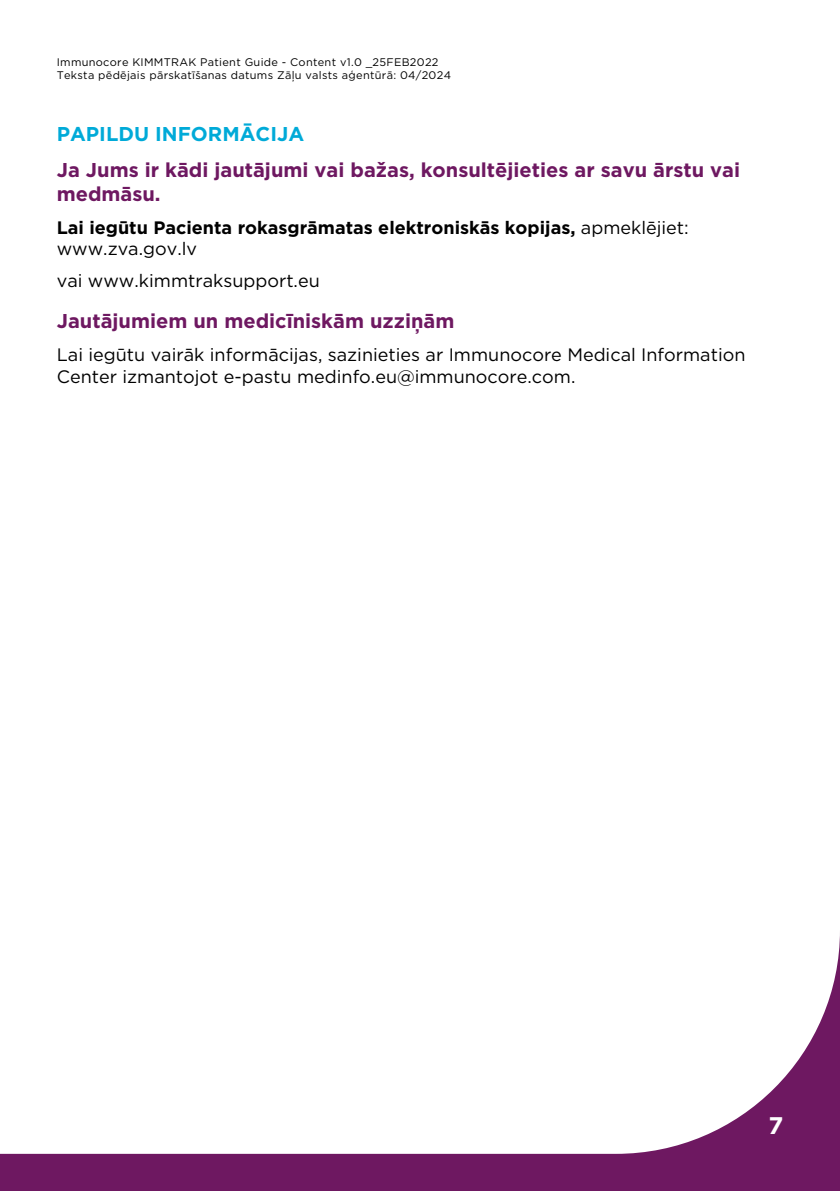
<style>
.page{position:relative;width:840px;height:1191px;background:#fff}
.page>*{position:absolute;margin:0;border:0;box-sizing:border-box;transform-origin:0 0}
.t1{font:700 24px "Gotham";color:#fff}
.t2{font:700 20px/24px "Gotham";color:#6e1861}
.t3{font:700 20px "Gotham";color:#00aad8}
.t4{font:18px/21.6px "Gotham";color:#000}
.t5{font:700 18px/21.6px "Gotham";color:#000}
.t6{font:11px/13.2px "Gotham";letter-spacing:.025em;color:#000}
.s1{font-weight:400}
</style>
<div class="page">
<svg style="left:0;top:951px;width:839px;height:240px"></svg>
<p class="t6" style="left:57px;top:55px;width:395px">Immunocore KIMMTRAK Patient Guide - Content v1.0 _25FEB2022<br>Teksta pēdējais pārskatīšanas datums Zāļu valsts aģentūrā: 04/2024</p>
<p class="t3" style="left:57px;top:120px;width:249px">PAPILDU INFORMĀCIJA</p>
<p class="t2" style="left:57px;top:158px;width:684px">Ja Jums ir kādi jautājumi vai bažas, konsultējieties ar savu ārstu vai medmāsu.</p>
<p class="t5" style="left:57px;top:216px;width:633px">Lai iegūtu Pacienta rokasgrāmatas elektroniskās kopijas, <span class="s1">apmeklējiet: www.zva.gov.lv</span></p>
<p class="t4" style="left:57px;top:269px;width:264px">vai www.kimmtraksupport.eu</p>
<p class="t2" style="left:57px;top:309px;width:399px">Jautājumiem un medicīniskām uzziņām</p>
<p class="t4" style="left:57px;top:343px;width:689px">Lai iegūtu vairāk informācijas, sazinieties ar Immunocore Medical Information<br>Center izmantojot e-pastu medinfo.eu@immunocore.com.</p>
<h1 class="t1" style="left:768px;top:1109px;width:16px">7</h1>
</div>
